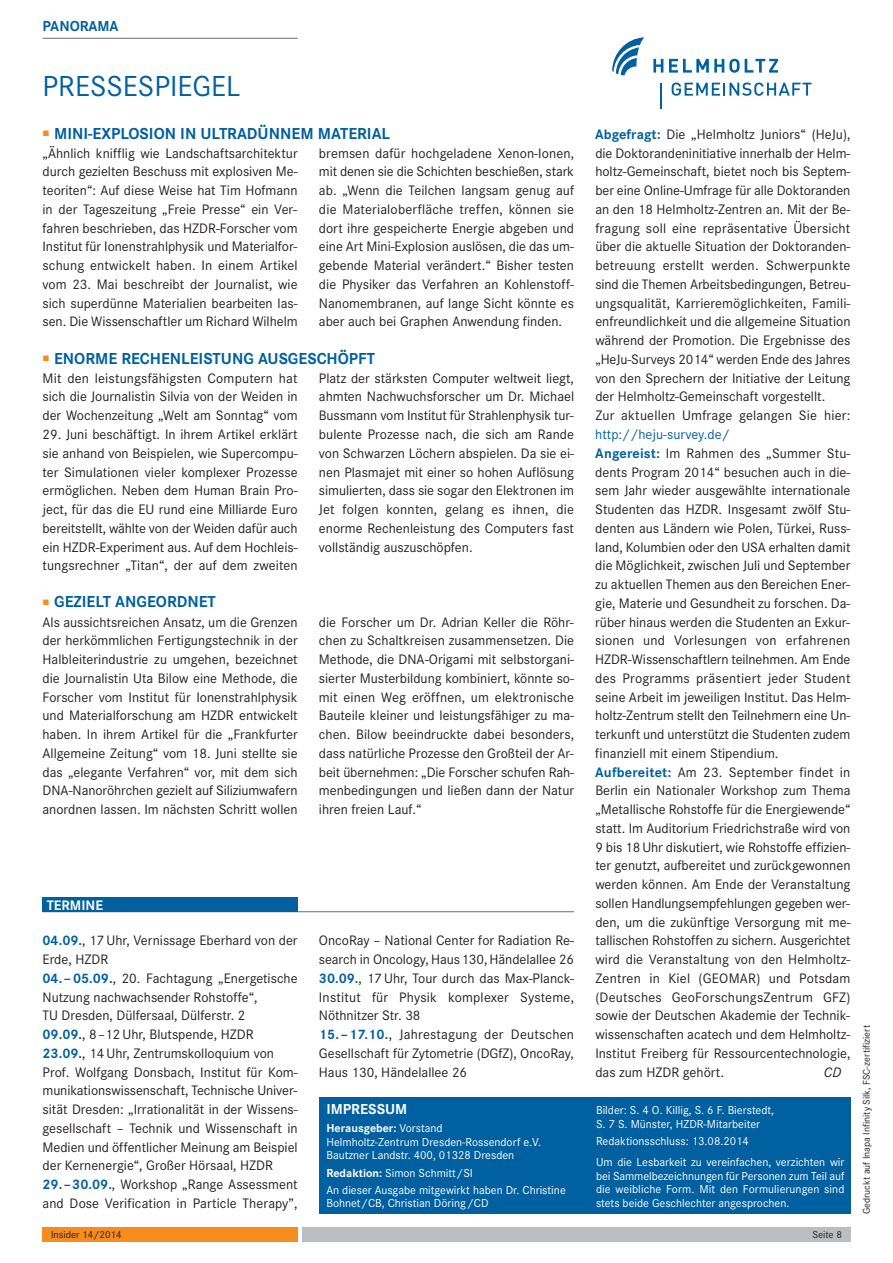
<style>
.page{position:relative;width:893px;height:1263px;background:#fff}
.page>*{position:absolute;margin:0;border:0;box-sizing:border-box;transform-origin:0 0}
.t1{font:30px "Corporate S";color:#0060a0}
.t2{font:700 16.5px "Corporate S";color:#0060a0}
.t3{font:700 15px "Corporate S";color:#fff}
.t4{font:700 15px "Corporate S";color:#0060a0}
.t5{font:14.25px/18.8px "Corporate S";color:#231f20;text-align:justify}
.t6{font:700 14.25px "Corporate S";color:#fff}
.t7{font:italic 14.25px "Corporate S";color:#231f20}
.t8{font:12px/13.5px "Corporate S";color:#fff}
.t9{font:10.5px "Corporate S";color:#231f20}
.t10{font:10.05px "Corporate S";color:#231f20}
.s1{font-family:"European Pi Three";font-weight:400;font-size:12.75px;color:#f68b1e}
.s2{font-weight:700;color:#0060a0}
.s3{font-weight:700}
.s4{color:#0060a0}
</style>
<div class="page">
<div style="left:43px;top:1227px;width:255px;height:15px;background:#f68b1e"></div>
<div style="left:302px;top:1227px;width:548px;height:15px;background:#bbbdc0"></div>
<svg style="left:653px;top:59px;width:10px;height:14px"></svg>
<svg style="left:669px;top:59px;width:109px;height:14px"></svg>
<svg style="left:661px;top:83px;width:1px;height:26px"></svg>
<svg style="left:672px;top:83px;width:140px;height:13px"></svg>
<svg style="left:612px;top:37px;width:32px;height:38px"></svg>
<div style="left:319px;top:1097px;width:531px;height:117px;background:#0060a0"></div>
<hr style="left:43px;top:38px;width:255px;height:1px;background:#6d6e70">
<hr style="left:43px;top:911px;width:531px;height:1px;background:#6d6e70">
<div style="left:43px;top:897px;width:255px;height:15px;background:#0060a0"></div>
<p class="t4" style="left:43px;top:21px;width:78px">PANORAMA</p>
<h1 class="t1" style="left:43px;top:76px;width:199px">PRESSESPIEGEL</h1>
<p class="t2" style="left:43px;top:128px;width:349px"><span class="s1">-</span> MINI-EXPLOSION IN ULTRADÜNNEM MATERIAL</p>
<p class="t5" style="left:43px;top:145px;width:257px">„Ähnlich knifflig wie Landschaftsarchitektur durch gezielten Beschuss mit explosiven Me&shy;teoriten“: Auf diese Weise hat Tim Hofmann in der Tageszeitung „Freie Presse“ ein Ver&shy;fahren beschrieben, das HZDR-Forscher vom Institut für Ionenstrahlphysik und Materialfor&shy;schung entwickelt haben. In einem Artikel vom 23. Mai beschreibt der Journalist, wie sich superdünne Materialien bearbeiten las&shy;sen. Die Wissenschaftler um Richard Wilhelm</p>
<p class="t5" style="left:319px;top:145px;width:257px">bremsen dafür hochgeladene Xenon-Ionen, mit denen sie die Schichten beschießen, stark ab. „Wenn die Teilchen langsam genug auf die Materialoberfläche treffen, können sie dort ihre gespeicherte Energie abgeben und eine Art Mini-Explosion auslösen, die das um&shy;gebende Material verändert.“ Bisher testen die Physiker das Verfahren an Kohlenstoff-Nanomembranen, auf lange Sicht könnte es aber auch bei Graphen Anwendung finden.</p>
<p class="t2" style="left:43px;top:352px;width:334px"><span class="s1">-</span> ENORME RECHENLEISTUNG AUSGESCHÖPFT</p>
<p class="t5" style="left:43px;top:370px;width:257px">Mit den leistungsfähigsten Computern hat sich die Journalistin Silvia von der Weiden in der Wochenzeitung „Welt am Sonntag“ vom</p>
<p class="t5" style="left:43px;top:426px;width:257px">29. Juni beschäftigt. In ihrem Artikel erklärt sie anhand von Beispielen, wie Supercompu&shy;ter Simulationen vieler komplexer Prozesse ermöglichen. Neben dem Human Brain Pro&shy;ject, für das die EU rund eine Milliarde Euro bereitstellt, wählte von der Weiden dafür auch ein HZDR-Experiment aus. Auf dem Hochleis&shy;tungsrechner „Titan“, der auf dem zweiten</p>
<p class="t5" style="left:319px;top:370px;width:257px">Platz der stärksten Computer weltweit liegt, ahmten Nachwuchsforscher um Dr. Michael Bussmann vom Institut für Strahlenphysik tur&shy;bulente Prozesse nach, die sich am Rande von Schwarzen Löchern abspielen. Da sie ei&shy;nen Plasmajet mit einer so hohen Auflösung simulierten, dass sie sogar den Elektronen im Jet folgen konnten, gelang es ihnen, die enorme Rechenleistung des Computers fast vollständig auszuschöpfen.</p>
<p class="t2" style="left:43px;top:596px;width:175px"><span class="s1">-</span> GEZIELT ANGEORDNET</p>
<p class="t5" style="left:43px;top:614px;width:257px">Als aussichtsreichen Ansatz, um die Grenzen der herkömmlichen Fertigungstechnik in der Halbleiterindustrie zu umgehen, bezeichnet die Journalistin Uta Bilow eine Methode, die Forscher vom Institut für Ionenstrahlphysik und Materialforschung am HZDR entwickelt haben. In ihrem Artikel für die „Frankfurter Allgemeine Zeitung“ vom 18. Juni stellte sie das „elegante Verfahren“ vor, mit dem sich DNA-Nanoröhrchen gezielt auf Siliziumwafern anordnen lassen. Im nächsten Schritt wollen</p>
<p class="t5" style="left:319px;top:614px;width:257px">die Forscher um Dr. Adrian Keller die Röhr&shy;chen zu Schaltkreisen zusammensetzen. Die Methode, die DNA-Origami mit selbstorgani&shy;sierter Musterbildung kombiniert, könnte so&shy;mit einen Weg eröffnen, um elektronische Bauteile kleiner und leistungsfähiger zu ma&shy;chen. Bilow beeindruckte dabei besonders, dass natürliche Prozesse den Großteil der Ar&shy;beit übernehmen: „Die Forscher schufen Rah&shy;menbedingungen und ließen dann der Natur ihren freien Lauf.“</p>
<p class="t6" style="left:47px;top:900px;width:58px">TERMINE</p>
<p class="t5" style="left:43px;top:932px;width:257px;text-align:left"><span class="s2">04.09.</span>, 17 Uhr, Vernissage Eberhard von der Erde, HZDR<br><span class="s2">04.– 05.09.</span>, 20. Fachtagung „Energetische Nutzung nachwachsender Rohstoffe“,<br>TU Dresden, Dülfersaal, Dülferstr. 2<br><span class="s2">09.09.</span>, 8–12 Uhr, Blutspende, HZDR <span class="s2">23.09.</span>, 14 Uhr, Zentrumskolloquium von Prof. Wolfgang Donsbach, Institut für Kom&shy;munikationswissenschaft, Technische Univer&shy;sität Dresden: „Irrationalität in der Wissens&shy;gesellschaft – Technik und Wissenschaft in Medien und öffentlicher Meinung am Beispiel der Kernenergie“, Großer Hörsaal, HZDR <span class="s2">29.–30.09.</span>, Workshop „Range Assessment and Dose Verification in Particle Therapy”,</p>
<p class="t5" style="left:319px;top:933px;width:257px;text-align:left">OncoRay – National Center for Radiation Re&shy;search in Oncology, Haus130, Händelallee 26<br><span class="s2">30.09.</span>, 17 Uhr, Tour durch das Max-Planck-Institut für Physik komplexer Systeme, Nöthnitze r Str. 38<br><span class="s2">15.–17.10.</span>, Jahrestagung der Deutschen Gesellscha ft für Zytometrie (DGfZ), OncoRay, Haus 130, Händelallee 26</p>
<p class="t3" style="left:326px;top:1104px;width:82px">IMPRESSUM</p>
<p class="t8" style="left:326px;top:1122px;width:216px"><span class="s3">Herausgeber:</span> Vorstand<br>Helmholtz-Zentrum Dresden-Rossendorf e.V.<br>Bautzner Landstr. 400, 01328 Dresden</p>
<p class="t8" style="left:326px;top:1166px;width:241px;line-height:16.5px"><span class="s3">Redaktion:</span> Simon Schmitt/SI<br>An dieser Ausgabe mitgewirkt haben Dr. Christine</p>
<p class="t8" style="left:326px;top:1197px;width:164px">Bohnet/CB, Christian Döring/CD</p>
<p class="t5" style="left:595px;top:126px;width:257px;text-align:left"><span class="s2">Abgefragt:</span> Die „Helmholtz Juniors“ (HeJu), die Doktorandeninitiative innerhalb der Helm&shy;holtz-Gemeinschaft, bietet noch bis Septem&shy;ber eine Online-Umfrage für alle Doktoranden an den 18 Helmholtz-Zentren an. Mit der Be&shy;fragung soll eine repräsentative Übersicht über die aktuelle Situation der Doktoranden&shy;betreuung erstellt werden. Schwerpunkte sind die Themen Arbeitsbedingungen, Betreu&shy;ungsqualität, Karrieremöglichkeiten, Famili&shy;enfreundlichkeit und die allgemeine Situation während der Promotion. Die Ergebnisse des „HeJu-Surveys 2014“ werden Ende des Jahres von den Sprechern der Initiative der Leitung der Helmholtz-Gemeinschaft vorgestellt.<br>Zur aktuellen Umfrage gelangen Sie hier:</p>
<p class="t5" style="left:595px;top:426px;width:257px;text-align:left"><span class="s4">http://heju-survey.de/<br></span><span class="s2">Angereist:</span> Im Rahmen des „Summer Stu&shy;dents Program 2014“ besuchen auch in die&shy;sem Jahr wieder ausgewählte internationale Studenten das HZDR. Insgesamt zwölf Stu&shy;denten aus Ländern wie Polen, Türkei, Russ&shy;land, Kolumbien oder den USA erhalten damit die Möglichkeit, zwischen Juli und September zu aktuellen Themen aus den Bereichen Ener&shy;gie, Materie und Gesundheit zu forschen. Da&shy;rüber hinaus werden die Studenten an Exkur&shy;sionen und Vorlesungen von erfahrenen HZDR-Wissenschaftlern teilnehmen. Am Ende des Programms präsentiert jeder Student seine Arbeit im jeweiligen Institut. Das Helm&shy;holtz-Zentrum stellt den Teilnehmern eine Un&shy;terkunft und unterstützt die Studenten zudem finanziell mit einem Stipendium.<br><span class="s2">Aufbereitet:</span> Am 23. September findet in Berli n ein Nationaler Workshop zum Thema „Metallische Rohstoffe für die Energiewende“ statt. Im Auditorium Friedrichstraße wird von 9 bis 18 Uhr diskutiert, wie Rohstoffe effizien&shy;ter genutzt, aufbereitet und zurückgewonnen werden können. Am Ende der Veranstaltung sollen Handlungsempfehlungen gegeben wer&shy;den, um die zukünftige Versorgung mit me&shy;tallischen Rohstoffen zu sichern. Ausgerichtet wird die Veranstaltung von den Helmholtz-Zentren in Kiel (GEOMAR) und Potsdam (Deutsches GeoForschungsZentrum GFZ) sowi e der Deutschen Akademie der Technik&shy;wissenschaften acatech und dem Helmholtz-Institut Freiberg für Ressourcentechnologie, das zum HZDR gehört.</p>
<p class="t7" style="left:824px;top:1066px;width:19px">CD</p>
<p class="t8" style="left:596px;top:1105px;width:180px">Bilder: S. 4 O. Killig, S. 6 F. Bierstedt,<br>S. 7 S. Münster, HZDR-Mitarbeiter</p>
<p class="t8" style="left:596px;top:1132px;width:250px;line-height:21px">Redaktionsschluss: 13.08.2014<br>Um die Lesbarkeit zu vereinfachen, verzichten wir</p>
<p class="t8" style="left:596px;top:1170px;width:250px;text-align:justify">bei Sammelbezeichnungen für Personen zum Teil auf die weibliche Form. Mit den For mulierungen sind stets beide Geschlechter angesprochen.</p>
<p class="t9" style="left:51px;top:1230px;width:72px">Insider 14/2014</p>
<p class="t9" style="left:812px;top:1230px;width:31px">Seite 8</p>
<p class="t10" style="left:863px;top:1214px;width:191px;rotate:-90deg">Gedruckt auf Inapa Infinity Silk, FSC-zertifiziert</p>
</div>
